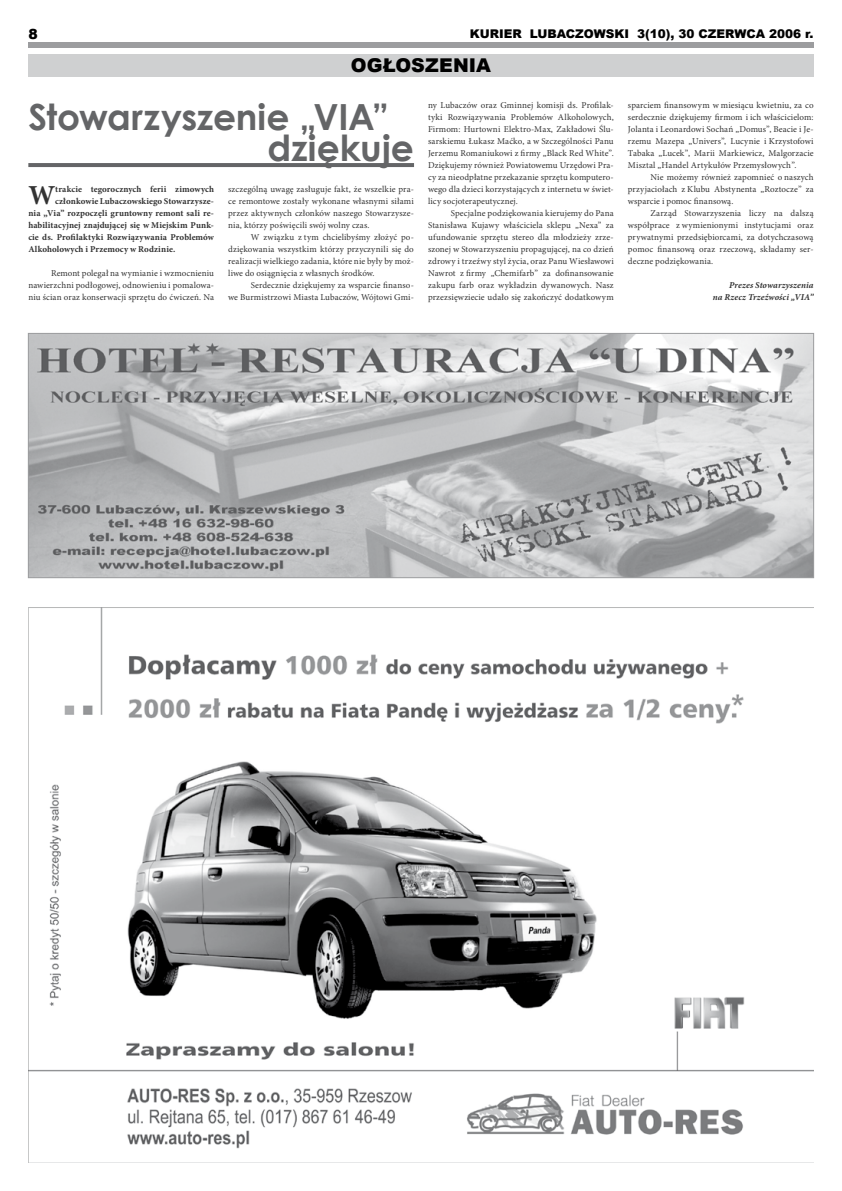
<style>
.page{position:relative;width:842px;height:1191px;background:#fff}
.page>*{position:absolute;margin:0;border:0;box-sizing:border-box;transform-origin:0 0}
.t1{font:700 36px/31px "Century Gothic";letter-spacing:-.005em;color:#646567}
.t2{font:700 27.5px "Minion Pro";color:#333}
.t3{font:900 19px "Arial";color:#000}
.t4{font:900 12px "Arial";color:#000}
.t5{font:9px/12px "Minion Pro";letter-spacing:.01em;color:#333;text-align:justify}
.t6{font:700 9px "Minion Pro";letter-spacing:.01em;color:#333}
.t7{font:italic 700 9px/12px "Minion Pro";letter-spacing:.015em;color:#333;text-align:right}
</style>
<div class="page">
<div style="left:28px;top:42px;width:786px;height:6px;background:#9c9d9f"></div>
<div style="left:28px;top:54px;width:786px;height:23px;background:#cfd0d1"></div>
<hr style="left:28px;top:163px;width:386px;height:4px;background:#646567">
<img style="left:28px;top:607px;width:786px;height:555px">
<img style="left:30px;top:335px;width:782px;height:241px">
<div style="left:28px;top:333px;width:786px;height:245px;border:1px solid #9c9d9f"></div>
<h3 class="t4" style="left:470px;top:25px;width:345px">KURIER LUBACZOWSKI 3(10), 30 CZERWCA 2006 r.</h3>
<h3 class="t3" style="left:351px;top:52px;width:142px">OGŁOSZENIA</h3>
<h1 class="t1" style="left:267px;top:100px;width:148px;text-indent:-239px">Stowarzyszenie „VIA” dziękuje</h1>
<h2 class="t2" style="left:28px;top:176px;width:28px">W</h2>
<p class="t6" style="left:55px;top:183px;width:160px">trakcie tegorocznych ferii zimowych</p>
<p class="t6" style="left:55px;top:195px;width:160px">członkowie Lubaczowskiego Stowarzysze-</p>
<p class="t6" style="left:28px;top:207px;width:187px">nia „Via” rozpoczęli gruntowny remont sali re-</p>
<p class="t6" style="left:28px;top:219px;width:187px">habilitacyjnej znajdującej się w Miejskim Punk-</p>
<p class="t6" style="left:28px;top:231px;width:187px">cie ds. Profilaktyki Rozwiązywania Problemów</p>
<p class="t6" style="left:28px;top:243px;width:149px">Alkoholowych i Przemocy w Rodzinie.</p>
<p class="t5" style="left:28px;top:267px;width:187px;text-indent:23px">Remont polegał na wymianie i wzmocnieniu nawierzchni podłogowej, odnowieniu i pomalowa&shy;niu ścian oraz konserwacji sprzętu do ćwiczeń. Na</p>
<p class="t5" style="left:228px;top:183px;width:187px">szczególną uwagę zasługuje fakt, że wszelkie pra&shy;ce remontowe zostały wykonane własnymi siłami przez aktywnych członków naszego Stowarzysze&shy;nia, którzy poświęcili swój wolny czas.</p>
<p class="t5" style="left:228px;top:231px;width:187px;text-indent:23px">W związku z tym chcielibyśmy złożyć po&shy;dziękowania wszystkim którzy przyczynili się do realizacji wielkiego zadania, które nie były by moż&shy;liwe do osiągnięcia z własnych środków.</p>
<p class="t5" style="left:228px;top:279px;width:187px;text-align:right">Serdecznie dziękujemy za wsparcie finanso-<br>we Burmistrzowi Miasta Lubaczów, Wójtowi Gmi-</p>
<p class="t5" style="left:428px;top:99px;width:187px">ny Lubaczów oraz Gminnej komisji ds. Profilak&shy;tyki Rozwiązywania Problemów Alkoholowych, Firmom: Hurtowni Elektro-Max, Zakładowi Ślu&shy;sarskiemu Łukasz Maćko, a w Szczególności Panu Jerzemu Romaniukowi z firmy „Black Red White”.<br>Dziękujemy również Powiatowemu Urzędowi Pra&shy;cy za nieodpłatne przekazanie sprzętu komputero&shy;wego dla dzieci korzystających z internetu w świet&shy;licy socjoterapeutycznej.</p>
<p class="t5" style="left:428px;top:207px;width:187px;text-indent:23px">Specjalne podziękowania kierujemy do Pana Stanisława Kujawy właściciela sklepu „Nexa” za ufundowanie sprzętu stereo dla młodzieży zrze&shy;szonej w Stowarzyszeniu propagującej, na co dzień zdrowy i trzeźwy styl życia, oraz Panu Wiesławowi Nawrot z firmy „Chemifarb” za dofinansowanie zakupu farb oraz wykładzin dywanowych. Nasz przezsięwziecie udało się zakończyć dodatkowym</p>
<p class="t5" style="left:628px;top:99px;width:187px">sparciem finansowym w miesiącu kwietniu, za co serdecznie dziękujemy firmom i ich właścicielom:<br>Jolanta i Leonardowi Sochań „Domus”, Beacie i Je&shy;rzemu Mazepa „Univers”, Lucynie i Krzystofowi Tabaka „Lucek”, Marii Markiewicz, Malgorzacie Misztal „Handel Artykułów Przemysłowych”.</p>
<p class="t5" style="left:628px;top:171px;width:187px;text-indent:23px">Nie możemy również zapomnieć o naszych przyjaciołach z Klubu Abstynenta „Roztocze” za wsparcie i pomoc finansową.</p>
<p class="t5" style="left:628px;top:207px;width:187px;text-indent:23px">Zarząd Stowarzyszenia liczy na dalszą współprace z wymienionymi instytucjami oraz prywatnymi przedsiębiorcami, za dotychczasową pomoc finansową oraz rzeczową, składamy ser&shy;deczne podziękowania.</p>
<p class="t7" style="left:713px;top:279px;width:102px">Prezes Stowarzyszenia<br>na Rzecz Trzeźwości „VIA”</p>
</div>
